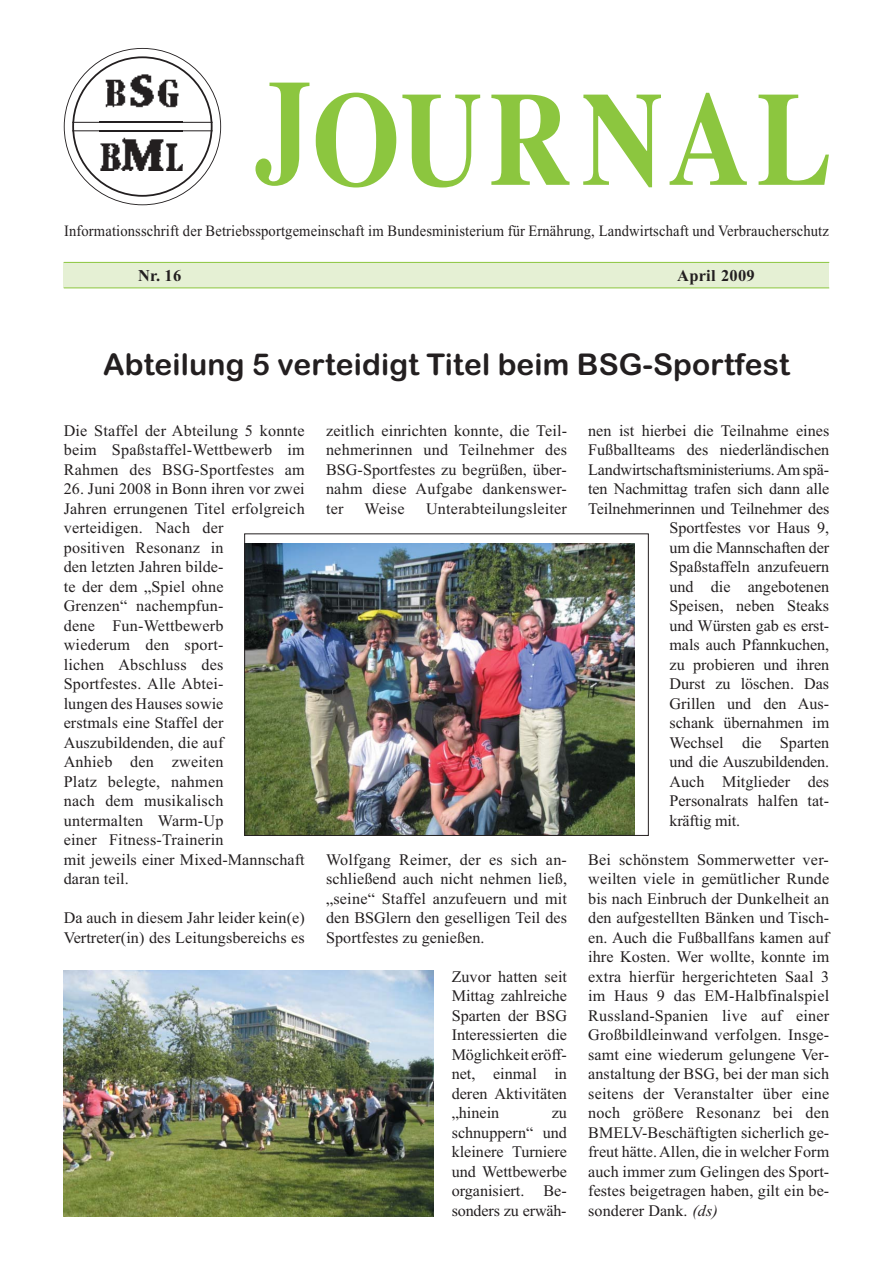
<style>
.page{position:relative;width:893px;height:1263px;background:#fff}
.page>*{position:absolute;margin:0;border:0;box-sizing:border-box;transform-origin:0 0}
.t1{font:700 133.5px "Times";letter-spacing:.05em;color:#8cc63f;scale:.85 1}
.t2{font:30px "Arial Rounded MT Bold";letter-spacing:.005em;color:#231f20}
.t3{font:700 16.5px "Times New Roman";letter-spacing:.01em;color:#231f20}
.t4{font:16.2px/19.5px "Times New Roman";letter-spacing:.005em;color:#231f20;text-align:justify}
.t5{font:16.2px "Times New Roman";letter-spacing:-.015em;color:#231f20}
.t6{font:15.75px "Times New Roman";letter-spacing:.01em;color:#231f20;scale:.92 1}
.s1{font-style:italic}
</style>
<div class="page">
<svg style="left:64px;top:48px;width:157px;height:157px"></svg>
<img style="left:100px;top:74px;width:82px;height:96px">
<img style="left:100px;top:122px;width:82px;height:1px">
<img style="left:100px;top:130px;width:82px;height:1px">
<div style="left:64px;top:262px;width:765px;height:26px;background:#e5f0d4"></div>
<hr style="left:64px;top:262px;width:765px;height:1px;background:#8cc63f">
<hr style="left:64px;top:287px;width:765px;height:1px;background:#8cc63f">
<img style="left:246px;top:544px;width:389px;height:290px">
<div style="left:244px;top:534px;width:404px;height:302px;border:1px solid #231f20"></div>
<img style="left:64px;top:971px;width:370px;height:245px">
<h1 class="t1" style="left:255px;top:61px;width:680px">JOURNAL</h1>
<p class="t6" style="left:64px;top:225px;width:833px">Informationsschrift der Betriebssportgemeinschaft im Bundesministerium für Ernährung, Landwirtschaft und Verbraucherschutz</p>
<p class="t3" style="left:138px;top:265px;width:45px">Nr. 16</p>
<p class="t3" style="left:677px;top:265px;width:79px">April 2009</p>
<h2 class="t2" style="left:103px;top:353px;width:688px">Abteilung 5 verteidigt Titel beim BSG-Sportfest</h2>
<p class="t4" style="left:64px;top:422px;width:242px">Die Staffel der Abteilung 5 konnte beim Spaßstaffel-Wettbewerb im Rahmen des BSG-Sportfestes am</p>
<p class="t4" style="left:64px;top:481px;width:242px;text-align:left">26. Juni 2008 in Bonn ihren vor zwei<br>Jahren errungenen Titel erfolgreich verteidigen. Nach der<br>positiven Resonanz in<br>den letzten Jahren bilde-<br>te der dem „Spiel ohne<br>Grenzen“ nachempfun-<br>dene Fun-Wettbewerb<br>wiederum den sport-<br>lichen Abschluss des<br>Sportfestes. Alle Abtei-<br>lungen des Hauses sowie<br>erstmals eine Staffel der<br>Auszubildenden, die auf<br>Anhieb den zweiten<br>Platz belegte, nahmen<br>nach dem musikalisch untermalten Warm-Up<br>einer Fitness-Trainerin<br>mit jeweils einer Mixed-Mannschaft daran teil.</p>
<p class="t4" style="left:64px;top:910px;width:242px">Da auch in diesem Jahr leider kein(e)<br>Vertreter(in) des Leitungsbereichs es</p>
<p class="t4" style="left:326px;top:422px;width:243px">zeitlich einrichten konnte, die Teil&shy;nehmerinnen und Teilnehmer des BSG-Sportfestes zu begrüßen, über&shy;nahm diese Aufgabe dankenswer&shy;ter</p>
<p class="t4" style="left:365px;top:500px;width:41px">Weise</p>
<p class="t4" style="left:426px;top:500px;width:142px">Unterabteilungsleiter</p>
<p class="t4" style="left:326px;top:851px;width:242px">Wolfgang Reimer, der es sich an&shy;schließend auch nicht nehmen ließ, „seine“ Staffel anzufeuern und mit den BSGlern den geselligen Teil des Sport festes zu genießen.</p>
<p class="t4" style="left:452px;top:968px;width:117px">Zuvor hatten seit Mittag zahlreiche Sparten der BSG Interessierten die Möglichkeit eröff&shy;net, einmal in deren Aktivitäten „hinein</p>
<p class="t4" style="left:452px;top:1105px;width:117px;text-indent:100px">zu schnuppern“ und kleinere Turniere und Wettbewerbe organisiert. Be&shy;sonders zu erwäh-</p>
<p class="t4" style="left:588px;top:422px;width:242px">nen ist hierbei die Teilnahme eines</p>
<p class="t4" style="left:588px;top:442px;width:242px">Fußballteams des niederländischen</p>
<p class="t5" style="left:588px;top:464px;width:242px">Landwirtschaftsministeriums. Am spä-</p>
<p class="t4" style="left:588px;top:481px;width:242px">ten Nachmittag trafen sich dann alle</p>
<p class="t4" style="left:588px;top:500px;width:242px">Teilnehmerinnen und Teilnehmer des</p>
<p class="t4" style="left:669px;top:520px;width:161px">Sportfestes vor Haus 9,</p>
<p class="t4" style="left:669px;top:539px;width:161px">um die Mannschaften der</p>
<p class="t4" style="left:669px;top:559px;width:161px">Spaßstaffeln anzufeuern</p>
<p class="t4" style="left:669px;top:578px;width:161px">und die angebotenen</p>
<p class="t4" style="left:669px;top:598px;width:161px">Speisen, neben Steaks</p>
<p class="t4" style="left:669px;top:617px;width:161px">und Würsten gab es erst-</p>
<p class="t4" style="left:669px;top:637px;width:161px">mals auch Pfannkuchen,</p>
<p class="t4" style="left:669px;top:656px;width:161px">zu probieren und ihren</p>
<p class="t4" style="left:669px;top:676px;width:161px">Durst zu löschen. Das</p>
<p class="t4" style="left:669px;top:695px;width:161px">Grillen und den Aus-</p>
<p class="t4" style="left:669px;top:715px;width:161px">schank übernahmen im</p>
<p class="t4" style="left:669px;top:734px;width:161px">Wechsel die Sparten</p>
<p class="t4" style="left:669px;top:754px;width:161px">und die Auszubildenden.</p>
<p class="t4" style="left:669px;top:773px;width:161px">Auch Mitglieder des</p>
<p class="t4" style="left:669px;top:793px;width:161px">Personalrats halfen tat-</p>
<p class="t4" style="left:669px;top:812px;width:72px">kräftig mit.</p>
<p class="t4" style="left:588px;top:851px;width:243px">Bei schönstem Sommerwetter ver&shy;weilten viele in gemütlicher Runde bis nach Einbruch der Dunkelheit an den aufgestellten Bänken und Tisch&shy;en. Auch die Fußballfans kamen auf ihre Kosten. Wer wollte, konnte im extra hierfür hergerichteten Saal 3 im Haus 9 das EM-Halbfinalspiel Russland-Spanien live auf einer Großbildleinwand verfolgen. Insge&shy;samt eine wiederum gelungene Ver&shy;anstaltung der BSG, bei der man sich seitens der Veranstalter über eine noch größere Resonanz bei den BMELV-Beschäftigten sicherlich ge&shy;freut hätte. Allen, die in welcher Form auch immer zum Gelingen des Sport&shy;festes beigetragen haben, gilt ein be&shy;sonderer Dank. <span class="s1">(ds)</span></p>
</div>
